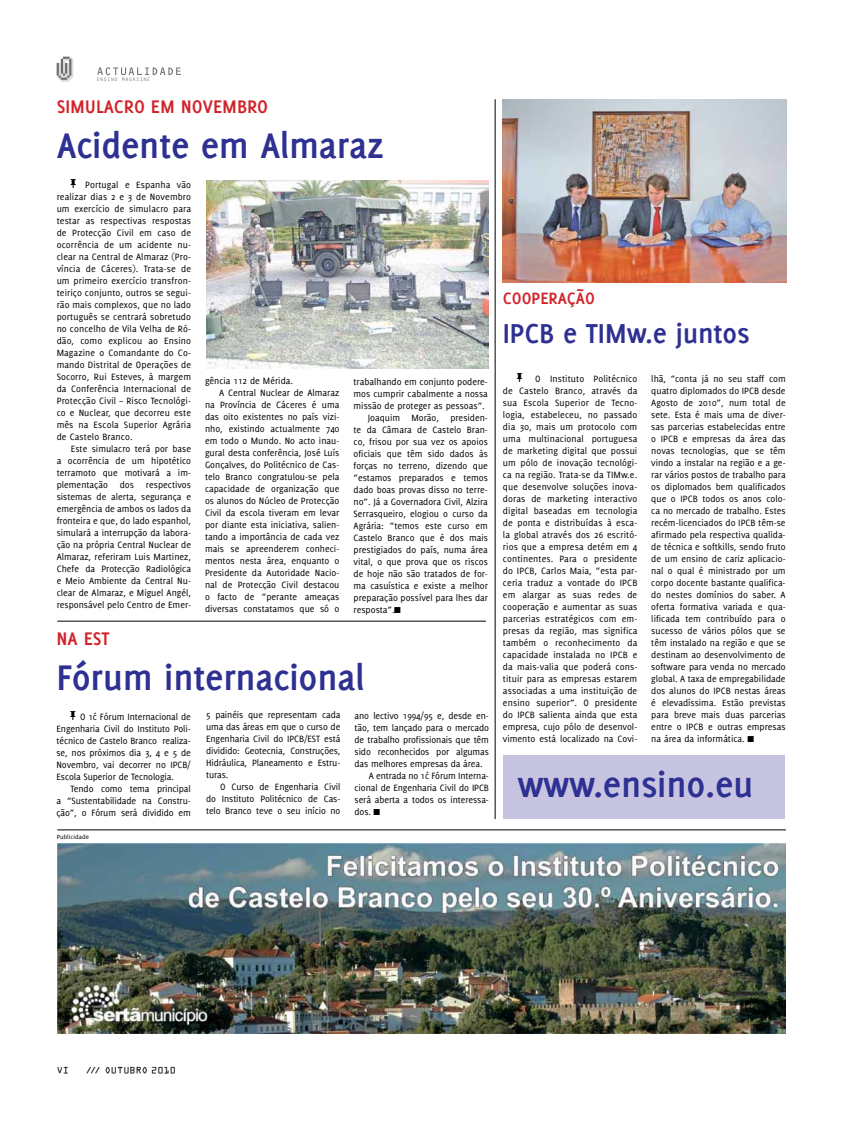
<style>
.page{position:relative;width:842px;height:1134px;background:#fff}
.page>*{position:absolute;margin:0;border:0;box-sizing:border-box;transform-origin:0 0}
.t1{font:700 39px "Delicious";letter-spacing:-.005em;color:#2e3092}
.t2{font:700 30px "Delicious";letter-spacing:-.005em;color:#2e3092}
.t3{font:700 20px "Delicious";color:#d2232a}
.t4{font:700 18px "Delicious";color:#d2232a}
.t5{font:10px/12px "Delicious";color:#000;text-align:justify}
.t6{font:10px "OCR Aby BT";color:#000}
.t7{font:6.6px "Delicious";color:#000;scale:1.07 1}
.s1{font-family:"Icon Bit Two"}
.s2{font-family:"Icon Bit One"}
</style>
<div class="page">
<hr style="left:57px;top:830px;width:729px;height:1px;background:#000">
<img style="left:57px;top:844px;width:728px;height:190px">
<svg style="left:97px;top:67px;width:84px;height:14px"></svg>
<svg style="left:56px;top:56px;width:18px;height:26px"></svg>
<hr style="left:495px;top:99px;width:1px;height:720px;background:#000">
<img style="left:206px;top:181px;width:282px;height:188px">
<hr style="left:57px;top:621px;width:429px;height:1px;background:#000">
<img style="left:502px;top:99px;width:284px;height:183px">
<div style="left:503px;top:755px;width:282px;height:64px;background:#c7c4e2"></div>
<h3 class="t3" style="left:57px;top:95px;width:213px">simulacro em novembro</h3>
<h1 class="t1" style="left:57px;top:123px;width:329px">Acidente em Almaraz</h1>
<p class="t5" style="left:57px;top:178px;width:136px;text-indent:14px"><span class="s1">6</span> Portugal e Espanha vão realizar dias 2 e 3 de Novembro um exercício de simulacro para testar as respectivas respostas de Protecção Civil em caso de ocorrência de um acidente nu&shy;clear na Central de Almaraz (Pro&shy;víncia de Cáceres). Trata-se de um primeiro exercício transfron&shy;teiriço conjunto, outros se segui&shy;rão mais complexos, que no lado português se centrará sobretudo no concelho de Vila Velha de Ró&shy;dão, como explicou ao Ensino Magazine o Comandante do Co&shy;mando Distrital de Operações de Socorro, Rui Esteves, à margem da Conferência Internacional de Protecção Civil – Risco Tecnológi&shy;co e Nuclear, que decorreu este mês na Escola Superior Agrária de Castelo Branco.</p>
<p class="t5" style="left:57px;top:442px;width:136px;text-indent:14px">Este simulacro terá por base a ocorrência de um hipotético terramoto que motivará a im&shy;plementação dos respectivos sistemas de alerta, segurança e emergência de ambos os lados da fronteira e que, do lado espanhol, simulará a interrupção da labora&shy;ção na própria Central Nuclear de Almaraz, referiram Luis Martinez, Chefe da Protecção Radiológica e Meio Ambiente da Central Nu&shy;clear de Almaraz, e Miguel Angél, responsável pelo Centro de Emer-</p>
<h3 class="t3" style="left:56px;top:627px;width:54px">NA EST</h3>
<p class="t5" style="left:205px;top:374px;width:90px">gência 112 de Mérida.</p>
<p class="t5" style="left:219px;top:386px;width:122px">A Central Nuclear de Almaraz</p>
<p class="t5" style="left:205px;top:398px;width:136px">na Província de Cáceres é uma</p>
<p class="t5" style="left:205px;top:410px;width:136px">das oito existentes no país vizi-</p>
<p class="t5" style="left:205px;top:422px;width:136px">nho, existindo actualmente 740</p>
<p class="t5" style="left:205px;top:434px;width:136px">em todo o Mundo. No acto inau-</p>
<p class="t5" style="left:205px;top:446px;width:136px">gural desta conferência, José Luís</p>
<p class="t5" style="left:205px;top:458px;width:136px">Gonçalves, do Politécnico de Cas-</p>
<p class="t5" style="left:205px;top:470px;width:136px">telo Branco congratulou-se pela</p>
<p class="t5" style="left:205px;top:482px;width:136px">capacidade de organização que</p>
<p class="t5" style="left:205px;top:494px;width:136px">os alunos do Núcleo de Protecção</p>
<p class="t5" style="left:205px;top:506px;width:136px">Civil da escola tiveram em levar</p>
<p class="t5" style="left:205px;top:518px;width:136px">por diante esta iniciativa, salien-</p>
<p class="t5" style="left:205px;top:530px;width:136px">tando a importância de cada vez</p>
<p class="t5" style="left:205px;top:542px;width:136px">mais se apreenderem conheci-</p>
<p class="t5" style="left:205px;top:554px;width:136px">mentos nesta área, enquanto o</p>
<p class="t5" style="left:205px;top:566px;width:136px">Presidente da Autoridade Nacio-</p>
<p class="t5" style="left:205px;top:578px;width:136px">nal de Protecção Civil destacou</p>
<p class="t5" style="left:205px;top:590px;width:136px">o facto de “perante ameaças</p>
<p class="t5" style="left:205px;top:602px;width:136px">diversas constatamos que só o</p>
<p class="t5" style="left:354px;top:375px;width:136px">trabalhando em conjunto podere-</p>
<p class="t5" style="left:354px;top:387px;width:136px">mos cumprir cabalmente a nossa</p>
<p class="t5" style="left:354px;top:399px;width:133px">missão de proteger as pessoas”.</p>
<p class="t5" style="left:368px;top:411px;width:122px">Joaquim Morão, presiden-</p>
<p class="t5" style="left:354px;top:423px;width:136px">te da Câmara de Castelo Bran-</p>
<p class="t5" style="left:354px;top:435px;width:136px">co, frisou por sua vez os apoios</p>
<p class="t5" style="left:354px;top:447px;width:136px">oficiais que têm sido dados às</p>
<p class="t5" style="left:354px;top:459px;width:136px">forças no terreno, dizendo que</p>
<p class="t5" style="left:354px;top:471px;width:136px">“estamos preparados e temos</p>
<p class="t5" style="left:354px;top:483px;width:136px">dado boas provas disso no terre-</p>
<p class="t5" style="left:354px;top:495px;width:136px">no”. Já a Governadora Civil, Alzira</p>
<p class="t5" style="left:354px;top:507px;width:136px">Serrasqueiro, elogiou o curso da</p>
<p class="t5" style="left:354px;top:519px;width:136px">Agrária: “temos este curso em</p>
<p class="t5" style="left:354px;top:531px;width:136px">Castelo Branco que é dos mais</p>
<p class="t5" style="left:354px;top:543px;width:136px">prestigiados do país, numa área</p>
<p class="t5" style="left:354px;top:555px;width:136px">vital, o que prova que os riscos</p>
<p class="t5" style="left:354px;top:567px;width:136px">de hoje não são tratados de for-</p>
<p class="t5" style="left:354px;top:579px;width:136px">ma casuística e existe a melhor</p>
<p class="t5" style="left:354px;top:591px;width:136px">preparação possível para lhes dar</p>
<p class="t5" style="left:354px;top:603px;width:50px">resposta”.<span class="s2">K</span></p>
<h1 class="t1" style="left:56px;top:654px;width:310px">Fórum internacional</h1>
<p class="t5" style="left:56px;top:710px;width:136px;text-indent:14px"><span class="s1">6</span> O 1º Fórum Internacional de Engenharia Civil do Instituto Poli&shy;técnico de Castelo Branco realiza&shy;se, nos próximos dia 3, 4 e 5 de Novembro, vai decorrer no IPCB/ Escola Superior de Tecnologia.</p>
<p class="t5" style="left:56px;top:782px;width:136px;text-indent:14px">Tendo como tema principal a “Sustentabilidade na Constru&shy;ção”, o Fórum será dividido em</p>
<p class="t7" style="left:57px;top:833px;width:32px">Publicidade</p>
<p class="t5" style="left:206px;top:708px;width:136px">5 painéis que representam cada uma das áreas em que o curso de Engenharia Civil do IPCB/EST está dividido: Geotecnia, Construções, Hidráulica, Planeamento e Estru&shy;turas.</p>
<p class="t5" style="left:206px;top:780px;width:136px;text-indent:14px">O Curso de Engenharia Civil do Instituto Politécnico de Cas&shy;telo Branco teve o seu início no</p>
<p class="t5" style="left:355px;top:709px;width:136px">ano lectivo 1994/95 e, desde en-</p>
<p class="t5" style="left:355px;top:721px;width:136px">tão, tem lançado para o mercado</p>
<p class="t5" style="left:355px;top:733px;width:136px">de trabalho profissionais que têm</p>
<p class="t5" style="left:355px;top:745px;width:136px">sido reconhecidos por algumas</p>
<p class="t5" style="left:355px;top:757px;width:129px">das melhores empresas da área.</p>
<p class="t5" style="left:369px;top:769px;width:122px">A entrada no 1º Fórum Interna-</p>
<p class="t5" style="left:355px;top:781px;width:136px">cional de Engenharia Civil do IPCB</p>
<p class="t5" style="left:355px;top:793px;width:136px">será aberta a todos os interessa-</p>
<p class="t5" style="left:355px;top:805px;width:28px">dos. <span class="s2">K</span></p>
<h3 class="t4" style="left:503px;top:288px;width:93px">Cooperação</h3>
<h2 class="t2" style="left:503px;top:316px;width:248px">IPCB e TIMw.e juntos</h2>
<p class="t5" style="left:503px;top:373px;width:136px;text-indent:14px"><span class="s1">6</span> O Instituto Politécnico de Castelo Branco, através da sua Escola Superior de Tecno&shy;logia, estabeleceu, no passado dia 30, mais um protocolo com uma multinacional portuguesa de marketing digital que possui um pólo de inovação tecnológi&shy;ca na região. Trata-se da TIMw.e. que desenvolve soluções inova&shy;doras de marketing interactivo digital baseadas em tecnologia de ponta e distribuídas à esca&shy;la global através dos 26 escritó&shy;rios que a empresa detém em 4 continentes. Para o presidente do IPCB, Carlos Maia, “esta par&shy;ceria traduz a vontade do IPCB em alargar as suas redes de cooperação e aumentar as suas parcerias estratégicos com em&shy;presas da região, mas significa também o reconhecimento da capacidade instalada no IPCB e da mais-valia que poderá cons&shy;tituir para as empresas estarem associadas a uma instituição de ensino superior”. O presidente do IPCB salienta ainda que esta empresa, cujo pólo de desenvol&shy;vimento está localizado na Covi-</p>
<p class="t5" style="left:651px;top:372px;width:136px">lhã, “conta já no seu staff com quatro diplomados do IPCB desde Agosto de 2010”, num total de sete. Esta é mais uma de diver&shy;sas parcerias estabelecidas entre o IPCB e empresas da área das novas tecnologias, que se têm vindo a instalar na região e a ge&shy;rar vários postos de trabalho para os diplomados bem qualificados que o IPCB todos os anos colo&shy;ca no mercado de trabalho. Estes recém-licenciados do IPCB têm-se afirmado pela respectiva qualida&shy;de técnica e softkills, sendo fruto de um ensino de cariz aplicacio&shy;nal o qual é ministrado por um corpo docente bastante qualifica&shy;do nestes domínios do saber. A oferta formativa variada e qua&shy;lificada tem contribuído para o sucesso de vários pólos que se têm instalado na região e que se destinam ao desenvolvimento de software para venda no mercado global. A taxa de empregabilidade dos alunos do IPCB nestas áreas é elevadíssima. Estão previstas para breve mais duas parcerias entre o IPCB e outras empresas na área da informática. <span class="s2">K</span></p>
<h1 class="t1" style="left:517px;top:762px;width:238px">www.ensino.eu</h1>
<p class="t6" style="left:57px;top:1064px;width:14px">VI</p>
<p class="t6" style="left:86px;top:1064px;width:92px">/// OUTUBRO 2010</p>
</div>
